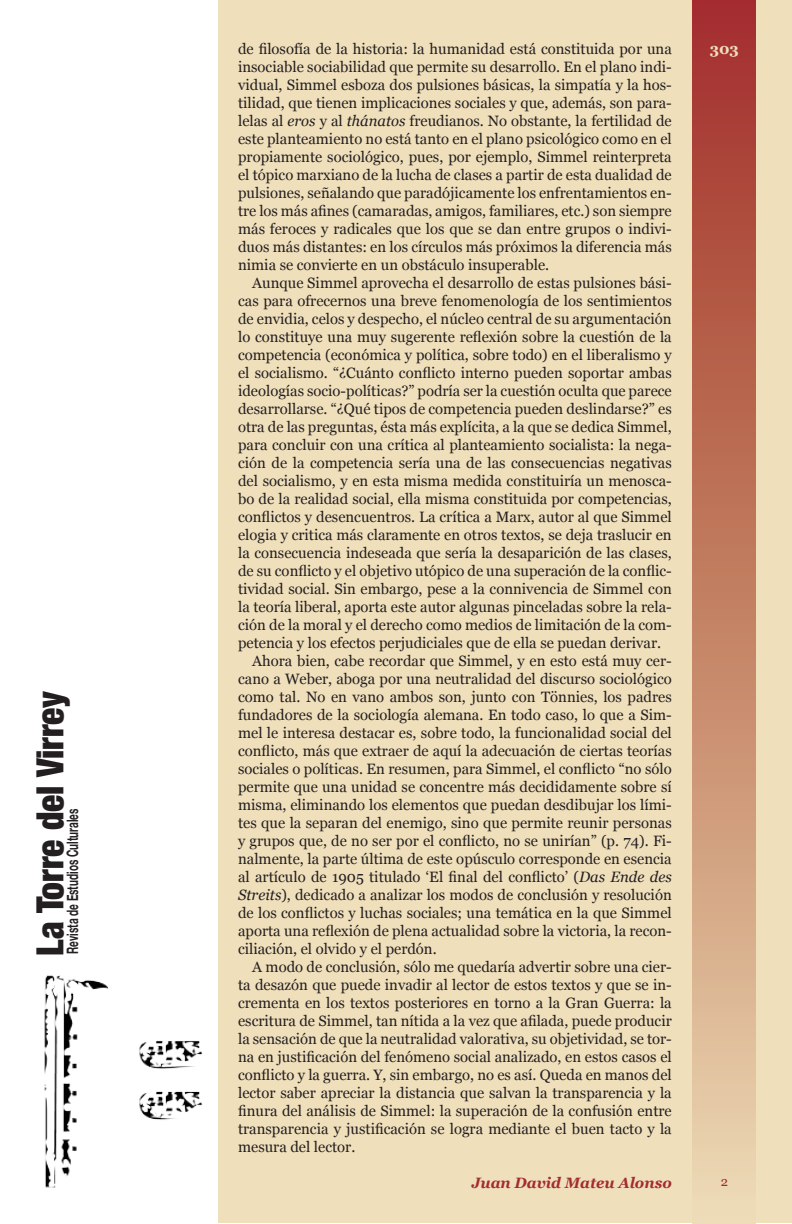
<style>
.page{position:relative;width:792px;height:1224px;background:#fff}
.page>*{position:absolute;margin:0;border:0;box-sizing:border-box;transform-origin:0 0}
.t1{font:900 condensed 37.5px "Helvetica Neue";color:#231f20;scale:.95 1}
.t2{font:700 15.8px "Helvetica Neue";color:#231f20;scale:.63 1}
.Texto_independiente{font:15px/18px "Georgia";color:#231f20;text-align:justify}
.Título_1{font:italic 700 15px "Georgia";color:#a42c31}
.t3{font:700 15px "Georgia";color:#efdfbb}
.s1{font-style:italic}
</style>
<div class="page">
<div style="left:218px;top:0;width:574px;height:1224px;background:#efdfbb"></div>
<div style="left:693px;top:0;width:63px;height:1224px;background:linear-gradient(to bottom,#a02d24,#ead9ae)"></div>
<img style="left:44px;top:975px;width:159px;height:213px">
<p class="t1" style="left:27px;top:956px;width:280px;rotate:-90deg">La Torre del Virrey</p>
<p class="t2" style="left:63px;top:954px;width:232px;rotate:-90deg">Revista de Estudios Culturales</p>
<p class="Texto_independiente" style="left:238px;top:40px;width:435px">de filosofía de la historia: la humanidad está constituida por una insociable sociabilidad que permite su desarrollo. En el plano indi&shy;vidual, Simmel esboza dos pulsiones básicas, la simpatía y la hos&shy;tilidad, que tienen implicaciones sociales y que, además, son para&shy;lelas al <span class="s1">eros</span> y al <span class="s1">thánatos</span> freudianos. No obstante, la fertilidad de este planteamiento no está tanto en el plano psicológico como en el propiamente sociológico, pues, por ejemplo, Simmel reinterpreta el tópico marxiano de la lucha de clases a partir de esta dualidad de pulsiones, señalando que paradójicamente los enfrentamientos en&shy;tre los más afines (camaradas, amigos, familiares, etc.) son siempre más feroces y radicales que los que se dan entre grupos o indivi&shy;duos más distantes: en los círculos más próximos la diferencia más nimia se convierte en un obstáculo insuperable.</p>
<p class="Texto_independiente" style="left:238px;top:274px;width:435px;text-indent:14px">Aunque Simmel aprovecha el desarrollo de estas pulsiones bási&shy;cas para ofrecernos una breve fenomenología de los sentimientos de envidia, celos y despecho, el núcleo central de su argumentación lo constituye una muy sugerente reflexión sobre la cuestión de la competencia (económica y política, sobre todo) en el liberalismo y el socialismo. “¿Cuánto conflicto interno pueden soportar ambas ideologías socio-políticas?” podría ser la cuestión oculta que parece desarrollarse. “¿Qué tipos de competencia pueden deslindarse?” es otra de las preguntas, ésta más explícita, a la que se dedica Simmel, para concluir con una crítica al planteamiento socialista: la nega&shy;ción de la competencia sería una de las consecuencias negativas del socialismo, y en esta misma medida constituiría un menosca&shy;bo de la realidad social, ella misma constituida por competencias, conflictos y desencuentros. La crítica a Marx, autor al que Simmel elogia y critica más claramente en otros textos, se deja traslucir en la consecuencia indeseada que sería la desaparición de las clases, de su conflicto y el objetivo utópico de una superación de la conflic&shy;tividad social. Sin embargo, pese a la connivencia de Simmel con la teoría liberal, aporta este autor algunas pinceladas sobre la rela&shy;ción de la moral y el derecho como medios de limitación de la com&shy;petencia y los efectos perjudiciales que de ella se puedan derivar.</p>
<p class="Texto_independiente" style="left:238px;top:652px;width:435px;text-indent:14px">Ahora bien, cabe recordar que Simmel, y en esto está muy cer&shy;cano a Weber, aboga por una neutralidad del discurso sociológico como tal. No en vano ambos son, junto con Tönnies, los padres fundadores de la sociología alemana. En todo caso, lo que a Sim&shy;mel le interesa destacar es, sobre todo, la funcionalidad social del conflicto, más que extraer de aquí la adecuación de ciertas teorías sociales o políticas. En resumen, para Simmel, el conflicto “no sólo permite que una unidad se concentre más decididamente sobre sí misma, eliminando los elementos que puedan desdibujar los lími&shy;tes que la separan del enemigo, sino que permite reunir personas y grupos que, de no ser por el conflicto, no se unirían” (p. 74). Fi&shy;nalmente, la parte última de este opúsculo corresponde en esencia al artículo de 1905 titulado ‘El final del conflicto’ (<span class="s1">Das Ende des Streits</span>), dedicado a analizar los modos de conclusión y resolución de los conflictos y luchas sociales; una temática en la que Simmel aporta una reflexión de plena actualidad sobre la victoria, la recon&shy;ciliación, el olvido y el perdón.</p>
<p class="Texto_independiente" style="left:238px;top:958px;width:435px;text-indent:14px">A modo de conclusión, sólo me quedaría advertir sobre una cier&shy;ta desazón que puede invadir al lector de estos textos y que se in&shy;crementa en los textos posteriores en torno a la Gran Guerra: la escritura de Simmel, tan nítida a la vez que afilada, puede producir la sensación de que la neutralidad valorativa, su objetividad, se tor&shy;na en justificación del fenómeno social analizado, en estos casos el conflicto y la guerra. Y, sin embargo, no es así. Queda en manos del lector saber apreciar la distancia que salvan la transparencia y la finura del análisis de Simmel: la superación de la confusión entre transparencia y justificación se logra mediante el buen tacto y la mesura del lector.</p>
<p class="Título_1" style="left:472px;top:1174px;width:202px">Juan David Mateu Alonso</p>
<p class="t3" style="left:710px;top:40px;width:31px">303</p>
</div>
